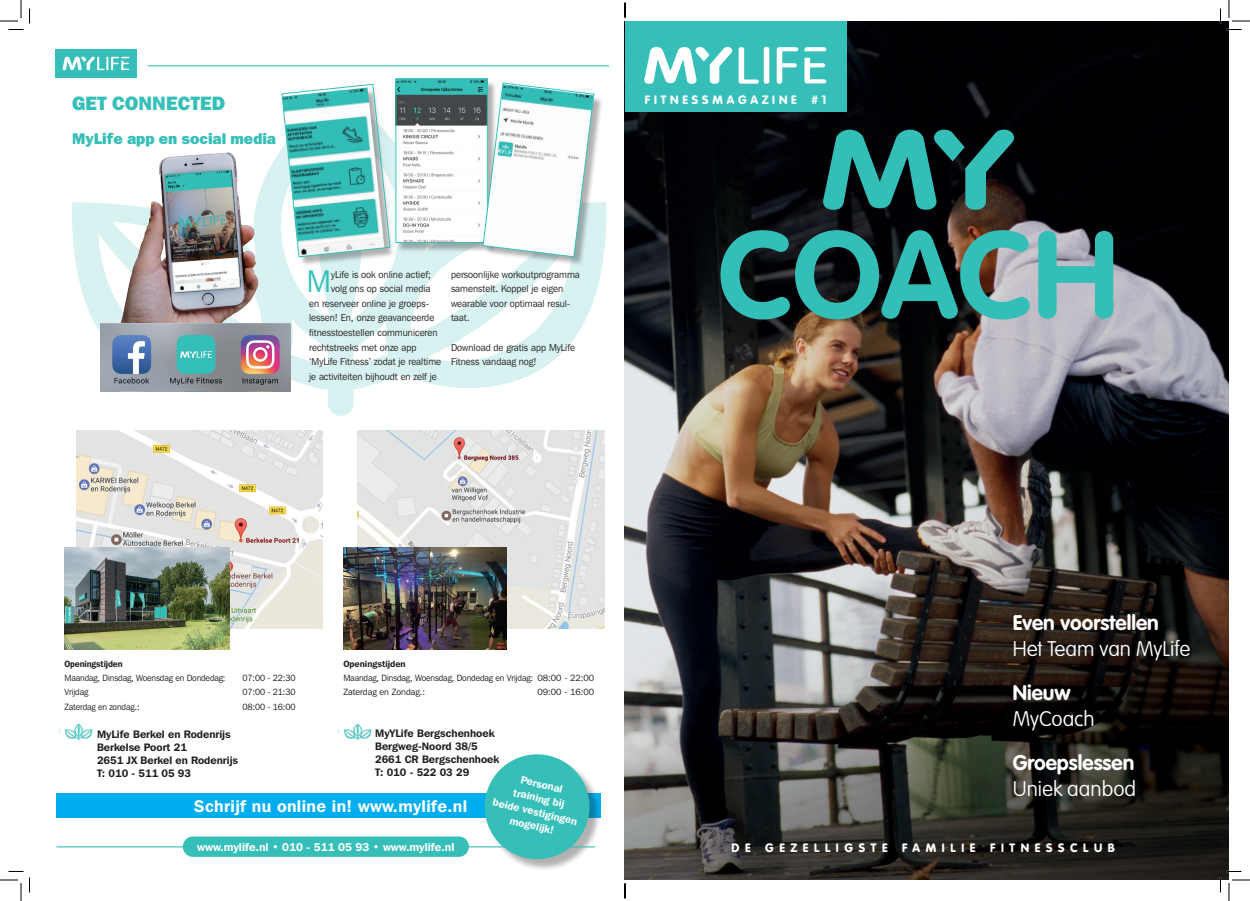
<style>
.page{position:relative;width:1250px;height:901px;background:#fff}
.page>*{position:absolute;margin:0;border:0;box-sizing:border-box;transform-origin:0 0}
.t1{font:31px "Franklin Gothic IT Cby BT";color:#35bfb8;scale:.95 1}
.t2{font:100 20.9px "VAG Rounded";color:#fff}
.t3{font:700 20.9px "VAG Rounded";color:#fff}
.t4{font:800 20.1px "Franklin Gothic MN";color:#35bfb8}
.t5{font:600 16.8px "Franklin Gothic IT Cby BT";letter-spacing:.02em;color:#fff}
.t6{font:800 16.1px "Franklin Gothic MN";color:#35bfb8}
.t7{font:900 12px "VAG Rounded";letter-spacing:.47em;color:#fff}
.t8{font:900 12px "VAG Rounded";letter-spacing:.32em;color:#fff}
.t9{font:600 11.4px "Franklin Gothic IT Cby BT";color:#fff}
.t10{font:600 10.8px/13.1px "Franklin Gothic IT Cby BT";color:#231f20}
.t11{font:600 10.6px/14px "Franklin Gothic IT Cby BT";color:#fff;text-align:center}
.t12{font:10px/14.6px "Franklin Gothic IT Cby BT";color:#231f20;scale:.95 1}
.t13{font:9px/14.4px "Franklin Gothic IT Cby BT";letter-spacing:-.01em;color:#231f20;scale:.95 1}
.t14{font:600 9px "Franklin Gothic IT Cby BT";letter-spacing:-.005em;color:#231f20;scale:.95 1}
.t15{font:600 9px "Franklin Gothic IT Cby BT";letter-spacing:-.005em;color:#231f20}
.t16{font:9px "Franklin Gothic IT Cby BT";letter-spacing:-.01em;color:#231f20}
</style>
<div class="page">
<img style="left:625px;top:21px;width:604px;height:859px">
<div style="left:625px;top:21px;width:221px;height:90px;background:#35bfb8"></div>
<svg style="left:823px;top:130px;width:191px;height:80px;background:#1d605e"></svg>
<svg style="left:720px;top:230px;width:309px;height:89px;background:#2f6e6b"></svg>
<svg style="left:1038px;top:231px;width:75px;height:88px;background:#68b5b6"></svg>
<svg style="left:738px;top:47px;width:21px;height:37px"></svg>
<div style="left:763px;top:47px;width:6px;height:37px;background:#fff;border-radius:3px"></div>
<svg style="left:776px;top:47px;width:22px;height:37px"></svg>
<svg style="left:804px;top:47px;width:22px;height:4px"></svg>
<svg style="left:804px;top:58px;width:22px;height:25px"></svg>
<svg style="left:644px;top:47px;width:88px;height:37px"></svg>
<svg style="left:432px;top:202px;width:174px;height:186px"></svg>
<svg style="left:291px;top:253px;width:141px;height:163px;fill:#d7f2f1"></svg>
<img style="left:72px;top:150px;width:310px;height:208px">
<div style="left:56px;top:793px;width:545px;height:25px;background:#00aeef"></div>
<img style="left:76px;top:431px;width:247px;height:198px">
<img style="left:357px;top:431px;width:247px;height:198px">
<img style="left:101px;top:323px;width:190px;height:69px">
<div style="left:486px;top:756px;width:116px;height:115px;background:#231f20;opacity:.35"></div>
<svg style="left:479px;top:754px;width:116px;height:110px"></svg>
<div style="left:55px;top:49px;width:82px;height:29px;background:#35bfb8"></div>
<svg style="left:63px;top:57px;width:66px;height:13px"></svg>
<hr style="left:148px;top:65px;width:461px;height:1px;background:#33beb8">
<hr style="left:56px;top:846px;width:539px;height:1px;background:#33beb8">
<img style="left:343px;top:547px;width:163px;height:103px">
<img style="left:64px;top:548px;width:165px;height:102px">
<div style="left:283px;top:85px;width:117px;height:182px;background:#231f20;opacity:.35"></div>
<svg style="left:281px;top:84px;width:109px;height:173px"></svg>
<div style="left:397px;top:79px;width:100px;height:174px;background:#231f20;opacity:.35"></div>
<img style="left:398px;top:80px;width:87px;height:161px">
<div style="left:396px;top:78px;width:91px;height:165px;border:1px solid #35bfb8"></div>
<div style="left:484px;top:84px;width:119px;height:183px;background:#231f20;opacity:.35"></div>
<svg style="left:483px;top:83px;width:111px;height:174px"></svg>
<svg style="left:344px;top:723px;width:27px;height:17px"></svg>
<svg style="left:65px;top:723px;width:27px;height:17px"></svg>
<svg style="left:183px;top:836px;width:286px;height:21px;background:#3dc1ba"></svg>
<svg style="left:0;top:0;width:30px;height:30px"></svg>
<svg style="left:0;top:871px;width:30px;height:30px"></svg>
<svg style="left:1219px;top:0;width:31px;height:30px"></svg>
<svg style="left:1219px;top:871px;width:31px;height:30px"></svg>
<svg style="left:624px;top:3px;width:2px;height:15px"></svg>
<svg style="left:624px;top:883px;width:2px;height:15px"></svg>
<h3 class="t4" style="left:72px;top:92px;width:155px">GET CONNECTED</h3>
<h3 class="t6" style="left:72px;top:129px;width:205px">MyLife app en social media</h3>
<h1 class="t1" style="left:307px;top:262px;width:27px">M</h1>
<p class="t12" style="left:331px;top:267px;width:107px">yLife is ook online actief;</p>
<p class="t12" style="left:331px;top:281px;width:106px">volg ons op social media</p>
<p class="t12" style="left:309px;top:296px;width:128px">en reserveer online je groeps-</p>
<p class="t12" style="left:309px;top:310px;width:133px">lessen! En, onze geavanceerde</p>
<p class="t12" style="left:309px;top:325px;width:137px">fitnesstoestellen communiceren</p>
<p class="t12" style="left:309px;top:340px;width:115px">rechtstreeks met onze app</p>
<p class="t12" style="left:309px;top:354px;width:140px">‘MyLife Fitness’ zodat je realtime</p>
<p class="t12" style="left:309px;top:369px;width:136px">je activiteiten bijhoudt en zelf je</p>
<p class="t12" style="left:451px;top:267px;width:137px">persoonlijke workoutprogramma samenstelt. Koppel je eigen wearable voor optimaal resul&shy;taat.</p>
<p class="t12" style="left:451px;top:340px;width:132px">Download de gratis app MyLife<br>Fitness vandaag nog!</p>
<p class="t8" style="left:645px;top:93px;width:183px">FITNESSMAGAZINE #1</p>
<p class="t14" style="left:64px;top:658px;width:63px">Openingstijden</p>
<p class="t13" style="left:64px;top:670px;width:171px">Maandag, Dinsdag, Woensdag en Dondedag:</p>
<p class="t13" style="left:242px;top:670px;width:57px">07:00 - 22:30</p>
<p class="t13" style="left:64px;top:685px;width:27px">Vrijdag</p>
<p class="t13" style="left:242px;top:685px;width:57px">07:00 - 21:30</p>
<p class="t13" style="left:64px;top:699px;width:81px">Zaterdag en zondag.:</p>
<p class="t13" style="left:242px;top:699px;width:57px">08:00 - 16:00</p>
<p class="t15" style="left:343px;top:658px;width:64px">Openingstijden</p>
<p class="t13" style="left:343px;top:670px;width:266px">Maandag, Dinsdag, Woensdag, Dondedag en Vrijdag: 08:00 - 22:00<br>Zaterdag en Zondag.:</p>
<p class="t16" style="left:537px;top:687px;width:58px">09:00 - 16:00</p>
<p class="t10" style="left:97px;top:727px;width:143px">MyLife Berkel en Rodenrijs<br>Berkelse Poort 21<br>2651 JX Berkel en Rodenrijs<br>T: 010 - 511 05 93</p>
<p class="t10" style="left:375px;top:726px;width:126px">MyYLife Bergschenhoek<br>Bergweg-Noord 38/5<br>2661 CR Bergschenhoek<br>T: 010 - 522 03 29</p>
<p class="t11" style="left:501px;top:767px;width:88px;rotate:13deg">Personal<br>training bij<br>beide vestigingen mogelijk!</p>
<h3 class="t5" style="left:194px;top:795px;width:275px">Schrijf nu online in! www.mylife.nl</h3>
<p class="t9" style="left:197px;top:839px;width:259px">www.mylife.nl • 010 - 511 05 93 • www.mylife.nl</p>
<h2 class="t3" style="left:1012px;top:611px;width:148px">Even voorstellen</h2>
<h2 class="t2" style="left:1012px;top:637px;width:179px">Het Team van MyLife</h2>
<h2 class="t3" style="left:1012px;top:681px;width:60px">Nieuw</h2>
<h2 class="t2" style="left:1012px;top:707px;width:84px">MyCoach</h2>
<h2 class="t3" style="left:1012px;top:751px;width:123px">Groepslessen</h2>
<h2 class="t2" style="left:1012px;top:777px;width:125px">Uniek aanbod</h2>
<p class="t7" style="left:731px;top:841px;width:385px">DE GEZELLIGSTE FAMILIE FITNESSCLUB</p>
</div>
